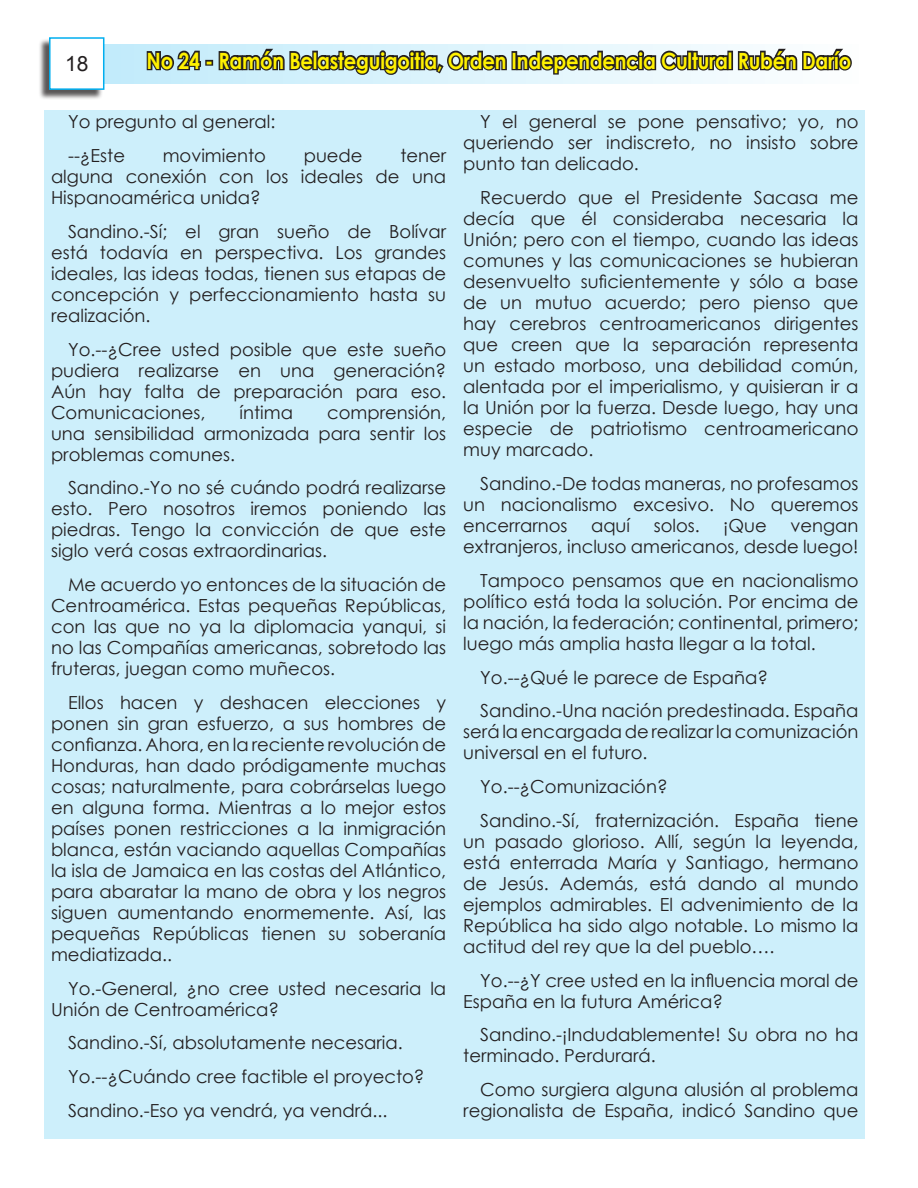
<style>
.page{position:relative;width:918px;height:1188px;background:#fff}
.page>*{position:absolute;margin:0;border:0;box-sizing:border-box;transform-origin:0 0}
.t1{font:700 22.35px "Century Gothic";letter-spacing:-.01em;color:#fff101;scale:.87 1}
.t2{font:21px "Arial";color:#231f20}
.t3{font:18px/21px "Century Gothic";color:#231f20;text-align:justify}
</style>
<div class="page">
<div style="left:94px;top:44px;width:764px;height:39px;background:linear-gradient(to right,#c0eafb,#fdfefe)"></div>
<div style="left:44px;top:110px;width:821px;height:1029px;background:#cdeffb"></div>
<div style="left:38px;top:39px;width:65px;height:62px;background:#231f20;opacity:.75"></div>
<div style="left:49px;top:37px;width:55px;height:53px;background:#fff;border:2px solid #00aeef"></div>
<svg style="left:145px;top:46px;width:58px;height:29px;background:#7b8d95"></svg>
<div style="left:205px;top:60px;width:8px;height:6px;border:3px solid #231f20"></div>
<svg style="left:217px;top:47px;width:291px;height:30px;background:#7e8a90"></svg>
<div style="left:512px;top:51px;width:5px;height:19px;border:3px solid #231f20"></div>
<svg style="left:515px;top:48px;width:215px;height:28px;background:#85898c"></svg>
<div style="left:727px;top:51px;width:6px;height:19px;border:3px solid #231f20"></div>
<svg style="left:736px;top:47px;width:118px;height:27px"></svg>
<p class="t2" style="left:65px;top:49px;width:25px">18</p>
<p class="t1" style="left:147px;top:44px;width:811px">No 24 - Ramón Belasteguigoitia, Orden Independencia Cultural Rubén Darío</p>
<p class="t3" style="left:68px;top:105px;width:209px;line-height:33.8px">Yo pregunto al general: --¿Este</p>
<p class="t3" style="left:163px;top:145px;width:105px">movimiento</p>
<p class="t3" style="left:304px;top:145px;width:60px">puede</p>
<p class="t3" style="left:51px;top:145px;width:397px;text-indent:349px">tener alguna conexión con los ideales de una Hispanoamérica unida?</p>
<p class="t3" style="left:51px;top:221px;width:397px;text-indent:17px">Sandino.-Sí; el gran sueño de Bolívar está todavía en perspectiva. Los grandes ideales, las ideas todas, tienen sus etapas de concepción y perfeccionamiento hasta su realización.</p>
<p class="t3" style="left:51px;top:338px;width:397px;text-indent:17px">Yo.--¿Cree usted posible que este sueño pudiera realizarse en una generación?<br>Aún hay falta de preparación para eso.<br>Comunicaciones,</p>
<p class="t3" style="left:51px;top:401px;width:397px;text-indent:276px">comprensión, una sensibilidad armonizada para sentir los problemas comunes.</p>
<p class="t3" style="left:51px;top:477px;width:397px;text-indent:17px">Sandino.-Yo no sé cuándo podrá realizarse esto. Pero nosotros iremos poniendo las piedras. Tengo la convicción de que este siglo verá cosas extraordinarias.</p>
<p class="t3" style="left:51px;top:574px;width:397px;text-indent:17px">Me acuerdo yo entonces de la situación de Centroamérica. Estas pequeñas Repúblicas, con las que no ya la diplomacia yanqui, si no las Compañías americanas, sobretodo las fruteras, juegan como muñecos.</p>
<p class="t3" style="left:51px;top:692px;width:397px;text-indent:17px">Ellos hacen y deshacen elecciones y ponen sin gran esfuerzo, a sus hombres de confianza. Ahora, en la reciente revolución de Honduras, han dado pródigamente muchas cosas; naturalmente, para cobrárselas luego en alguna forma. Mientras a lo mejor estos países ponen restricciones a la inmigración blanca, están vaciando aquellas Compañías la isla de Jamaica en las costas del Atlántico, para abaratar la mano de obra y los negros siguen aumentando enormemente. Así, las pequeñas Repúblicas tienen su soberanía mediatizada..</p>
<p class="t3" style="left:51px;top:977px;width:397px;text-indent:17px">Yo.-General, ¿no cree usted necesaria la<br>Unión de Centroamérica?</p>
<p class="t3" style="left:68px;top:1026px;width:358px;line-height:33.8px;text-align:left">Sandino.-Sí, absolutamente necesaria.<br>Yo.--¿Cuándo cree factible el proyecto?<br>Sandino.-Eso ya vendrá, ya vendrá...</p>
<p class="t3" style="left:240px;top:401px;width:55px">íntima</p>
<p class="t3" style="left:463px;top:111px;width:397px;text-indent:17px">Y el general se pone pensativo; yo, no queriendo ser indiscreto, no insisto sobre punto tan delicado.</p>
<p class="t3" style="left:463px;top:187px;width:397px;text-indent:17px">Recuerdo que el Presidente Sacasa me decía que él consideraba necesaria la Unión; pero con el tiempo, cuando las ideas comunes y las comunicaciones se hubieran desenvuelto suficientemente y sólo a base de un mutuo acuerdo; pero pienso que hay cerebros centroamericanos dirigentes que creen que la separación representa un estado morboso, una debilidad común, alentada por el imperialismo, y quisieran ir a la Unión por la fuerza. Desde luego, hay una especie de patriotismo centroamericano muy marcado.</p>
<p class="t3" style="left:463px;top:473px;width:397px;text-indent:17px">Sandino.-De todas maneras, no profesamos un nacionalismo excesivo. No queremos encerrarnos</p>
<p class="t3" style="left:591px;top:515px;width:41px">aquí</p>
<p class="t3" style="left:654px;top:515px;width:48px">solos.</p>
<p class="t3" style="left:723px;top:515px;width:45px">¡Que</p>
<p class="t3" style="left:463px;top:515px;width:397px;text-align:right">vengan<br>extranjeros, incluso americanos, desde luego!</p>
<p class="t3" style="left:463px;top:570px;width:397px;text-indent:17px">Tampoco pensamos que en nacionalismo político está toda la solución. Por encima de la nación, la federación; continental, primero; luego más amplia hasta llegar a la total.</p>
<p class="t3" style="left:480px;top:660px;width:380px;line-height:33.8px">Yo.--¿Qué le parece de España?<br>Sandino.-Una nación predestinada. España</p>
<p class="t3" style="left:463px;top:721px;width:397px">será la encargada de realizar la comunización universal en el futuro.</p>
<p class="t3" style="left:480px;top:769px;width:380px;line-height:33.8px">Yo.--¿Comunización?<br>Sandino.-Sí, fraternización. España tiene</p>
<p class="t3" style="left:463px;top:831px;width:397px">un pasado glorioso. Allí, según la leyenda, está enterrada María y Santiago, hermano de Jesús. Además, está dando al mundo ejemplos admirables. El advenimiento de la República ha sido algo notable. Lo mismo la actitud del rey que la del pueblo….</p>
<p class="t3" style="left:463px;top:969px;width:397px;text-indent:17px">Yo.--¿Y cree usted en la influencia moral de<br>España en la futura América?</p>
<p class="t3" style="left:463px;top:1024px;width:397px;text-indent:17px">Sandino.-¡Indudablemente! Su obra no ha terminado. Perdurará.</p>
<p class="t3" style="left:463px;top:1079px;width:397px;text-align:right">Como surgiera alguna alusión al problema regionalista de España, indicó Sandino que</p>
</div>
